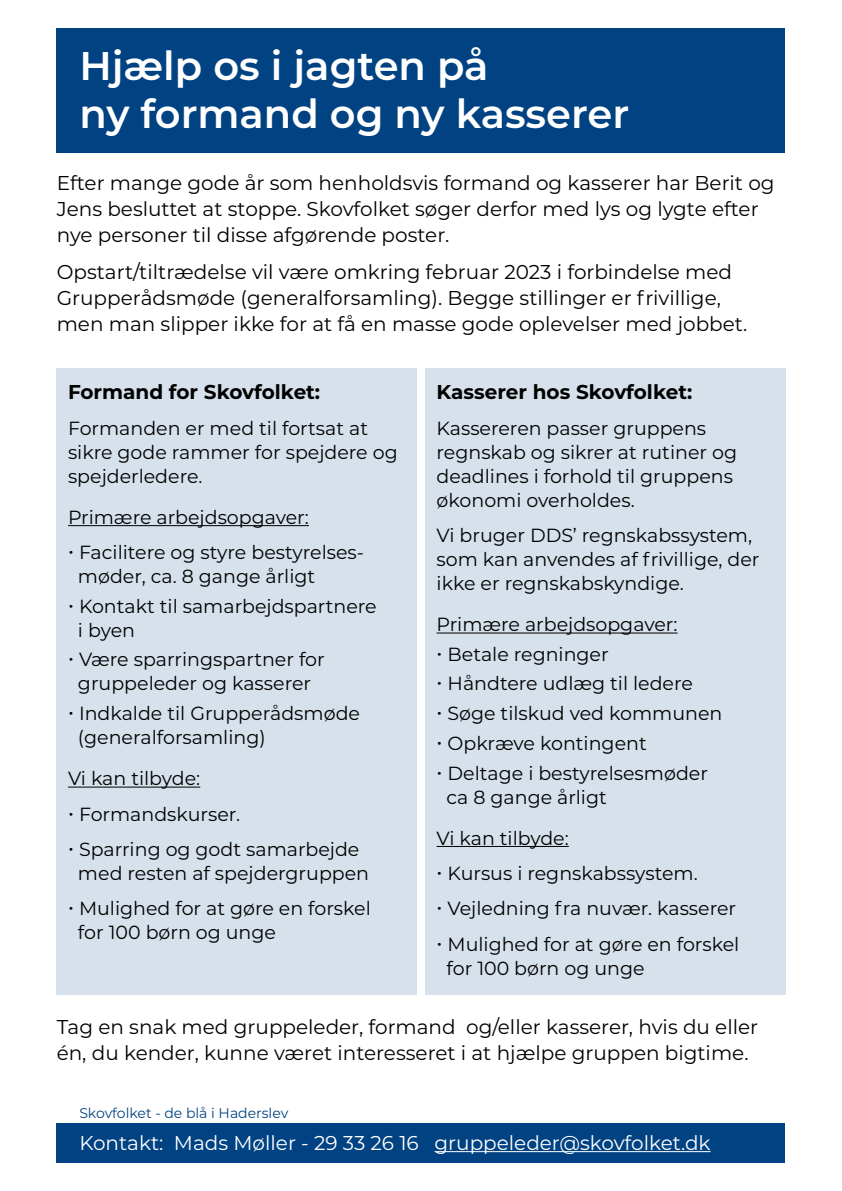
<style>
.page{position:relative;width:842px;height:1191px;background:#fff}
.page>*{position:absolute;margin:0;border:0;box-sizing:border-box;transform-origin:0 0}
.t1{font:600 40px/48px "Montserrat";color:#fff}
.t2{font:20px/26px "Montserrat";color:#000}
.t3{font:20px "Montserrat";color:#fff}
.t4{font:700 20px "Montserrat";color:#000}
.t5{font:19px/24px "Montserrat";color:#000}
.t6{font:14px "Montserrat";color:#004282}
</style>
<div class="page">
<div style="left:57px;top:28px;width:728px;height:125px;background:#004282"></div>
<div style="left:57px;top:369px;width:360px;height:626px;background:#d6e1eb"></div>
<hr style="left:68px;top:525px;width:241px;height:1px;background:#000">
<hr style="left:68px;top:786px;width:132px;height:1px;background:#000">
<div style="left:425px;top:369px;width:360px;height:626px;background:#d6e1eb"></div>
<hr style="left:437px;top:632px;width:240px;height:1px;background:#000">
<hr style="left:437px;top:846px;width:132px;height:1px;background:#000">
<div style="left:57px;top:1123px;width:728px;height:39px;background:#004282"></div>
<hr style="left:434px;top:1151px;width:277px;height:1px;background:#fff">
<h1 class="t1" style="left:79px;top:40px;width:551px">Hjælp os i jagten på<br>ny formand og ny kasserer</h1>
<p class="t2" style="left:57px;top:169px;width:719px">Efter mange gode år som henholdsvis formand og kasserer har Berit og<br>Jens besluttet at stoppe. Skovfolket søger derfor med lys og lygte efter nye personer til disse afgørende poster.</p>
<p class="t2" style="left:57px;top:258px;width:692px">Opstart/tiltrædelse vil være omkring februar 2023 i forbindelse med<br>Grupperådsmøde (generalforsamling). Begge stillinger er frivillige, men man slipper ikke for at få en masse gode oplevelser med jobbet.</p>
<p class="t4" style="left:437px;top:378px;width:257px">Kasserer hos Skovfolket:</p>
<p class="t5" style="left:437px;top:415px;width:302px">Kassereren passer gruppens regnskab og sikrer at rutiner og deadlines i forhold til gruppens økonomi overholdes.</p>
<p class="t5" style="left:437px;top:522px;width:324px">Vi bruger DDS’ regnskabssystem, som kan anvendes af frivillige, der ikke er regnskabskyndige.</p>
<p class="t5" style="left:437px;top:611px;width:242px">Primære arbejdsopgaver:</p>
<p class="t5" style="left:437px;top:641px;width:174px">• Betale regninger</p>
<p class="t5" style="left:437px;top:671px;width:258px">• Håndtere udlæg til ledere</p>
<p class="t5" style="left:437px;top:700px;width:287px">• Søge tilskud ved kommunen</p>
<p class="t5" style="left:437px;top:730px;width:212px">• Opkræve kontingent</p>
<p class="t5" style="left:446px;top:760px;width:263px;text-indent:-10px">• Deltage i bestyrelsesmøder ca 8 gange årligt</p>
<p class="t5" style="left:437px;top:825px;width:134px">Vi kan tilbyde:</p>
<p class="t5" style="left:437px;top:860px;width:263px">• Kursus i regnskabssystem.</p>
<p class="t5" style="left:437px;top:896px;width:301px">• Vejledning fra nuvær. kasserer</p>
<p class="t5" style="left:446px;top:931px;width:294px;text-indent:-10px">• Mulighed for at gøre en forskel for 100 børn og unge</p>
<p class="t2" style="left:57px;top:1013px;width:703px">Tag en snak med gruppeleder, formand og/eller kasserer, hvis du eller én, du kender, kunne været interesseret i at hjælpe gruppen bigtime.</p>
<p class="t4" style="left:68px;top:378px;width:254px">Formand for Skovfolket:</p>
<p class="t5" style="left:68px;top:415px;width:331px">Formanden er med til fortsat at sikre gode rammer for spejdere og spejderledere.</p>
<p class="t5" style="left:68px;top:504px;width:242px">Primære arbejdsopgaver:</p>
<p class="t5" style="left:78px;top:539px;width:288px;text-indent:-10px">• Facilitere og styre bestyrelses&shy;møder, ca. 8 gange årligt</p>
<p class="t5" style="left:78px;top:593px;width:300px;text-indent:-10px">• Kontakt til samarbejdspartnere i byen</p>
<p class="t5" style="left:68px;top:647px;width:258px;text-align:center">• Være sparringspartner for gruppeleder og kasserer</p>
<p class="t5" style="left:78px;top:700px;width:283px;text-indent:-10px">• Indkalde til Grupperådsmøde (generalforsamling)</p>
<p class="t5" style="left:68px;top:765px;width:134px">Vi kan tilbyde:</p>
<p class="t5" style="left:68px;top:801px;width:174px">• Formandskurser.</p>
<p class="t5" style="left:68px;top:836px;width:303px;text-align:center">• Sparring og godt samarbejde med resten af spejdergruppen</p>
<p class="t5" style="left:78px;top:896px;width:294px;text-indent:-10px">• Mulighed for at gøre en forskel for 100 børn og unge</p>
<p class="t6" style="left:79px;top:1103px;width:210px">Skovfolket - de blå i Haderslev</p>
<p class="t3" style="left:79px;top:1128px;width:633px">Kontakt: Mads Møller - 29 33 26 16 gruppeleder@skovfolket.dk</p>
</div>
